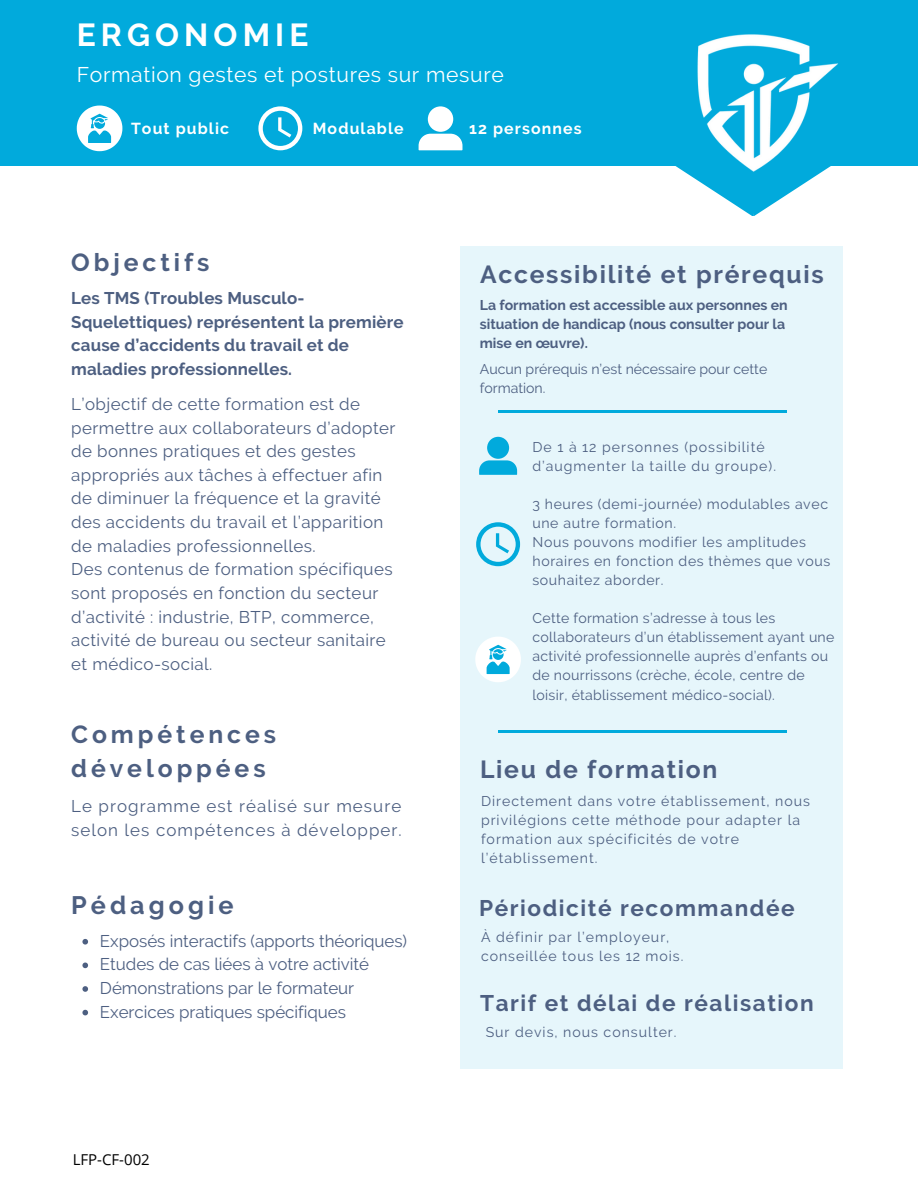
<style>
.page{position:relative;width:918px;height:1188px;background:#fff}
.page>*{position:absolute;margin:0;border:0;box-sizing:border-box;transform-origin:0 0}
.t1{font:700 31.8px "Raleway";letter-spacing:.16em;color:#fff}
.t2{font:700 25.2px "Raleway";letter-spacing:.16em;color:#4d5f81}
.t3{font:700 24.75px "Raleway";letter-spacing:.07em;color:#4d5f81}
.t4{font:700 24.75px/33.8px "Raleway";letter-spacing:.16em;color:#4d5f81}
.t5{font:700 22.5px "Raleway";letter-spacing:.07em;color:#4d5f81}
.t6{font:21.15px "Raleway";letter-spacing:.03em;color:#fff}
.t7{font:16.95px/23.7px "Raleway";letter-spacing:.025em;color:#4d5f81}
.t8{font:16.95px "Raleway";color:#4d5f81}
.t9{font:700 16.95px/23.7px "Raleway";letter-spacing:.01em;color:#4d5f81}
.t10{font:16.95px/23.7px "Raleway";letter-spacing:.065em;color:#4d5f81}
.t11{font:700 15.9px "Raleway";letter-spacing:.07em;color:#fff}
.t12{font:15px "Open Sans";color:#000}
.t13{font:14.1px/19.2px "Raleway";letter-spacing:.07em;color:#4d5f81}
.t14{font:14.1px/19.2px "Raleway";letter-spacing:.02em;color:#4d5f81}
.t15{font:14.1px/19.2px "Raleway";letter-spacing:.045em;color:#4d5f81}
.t16{font:700 14.1px/19.2px "Raleway";color:#4d5f81}
.t17{font:14.1px/19.2px "Raleway";color:#4d5f81}
</style>
<div class="page">
<div style="left:0;top:0;width:918px;height:165px;background:#01aadc"></div>
<svg style="left:672px;top:165px;width:130px;height:51px"></svg>
<svg style="left:258px;top:106px;width:44px;height:44px"></svg>
<svg style="left:419px;top:106px;width:43px;height:44px"></svg>
<svg style="left:77px;top:106px;width:45px;height:45px"></svg>
<hr style="left:752px;top:172px;width:2px;height:42px;background:#01aadc">
<div style="left:461px;top:246px;width:382px;height:823px;background:#e6f6fb"></div>
<svg style="left:479px;top:437px;width:38px;height:38px"></svg>
<hr style="left:498px;top:411px;width:288px;height:1px;background:#01aadc">
<hr style="left:498px;top:731px;width:288px;height:1px;background:#01aadc">
<svg style="left:82px;top:939px;width:6px;height:6px"></svg>
<svg style="left:82px;top:963px;width:6px;height:5px"></svg>
<svg style="left:82px;top:986px;width:6px;height:6px"></svg>
<svg style="left:82px;top:1010px;width:6px;height:5px"></svg>
<svg style="left:475px;top:637px;width:46px;height:45px"></svg>
<svg style="left:476px;top:522px;width:44px;height:44px"></svg>
<img style="left:680px;top:34px;width:164px;height:151px">
<p class="t1" style="left:77px;top:16px;width:233px">ERGONOMIE</p>
<h5 class="t6" style="left:77px;top:62px;width:429px">Formation gestes et postures sur mesure</h5>
<p class="t11" style="left:131px;top:119px;width:100px">Tout public</p>
<h1 class="t11" style="left:313px;top:119px;width:92px">Modulable</h1>
<h4 class="t11" style="left:469px;top:119px;width:114px">12 personnes</h4>
<h5 class="t4" style="left:71px;top:245px;width:140px">Objectifs</h5>
<p class="t9" style="left:71px;top:286px;width:334px">Les TMS (Troubles Musculo-Squelettiques) représentent la première cause d’accidents du travail et de maladies professionnelles.</p>
<p class="t7" style="left:71px;top:392px;width:326px">L’objectif de cette formation est de permettre aux collaborateurs d’adopter de bonnes pratiques et des gestes appropriés aux tâches à effectuer afin de diminuer la fréquence et la gravité des accidents du travail et l’apparition de maladies professionnelles.<br>Des contenus de formation spécifiques sont proposés en fonction du secteur d’activité : industrie, BTP, commerce, activité de bureau ou secteur sanitaire et médico-social.</p>
<p class="t4" style="left:71px;top:718px;width:206px">Compétences développées</p>
<p class="t10" style="left:71px;top:795px;width:332px">Le programme est réalisé sur mesure selon les compétences à développer.</p>
<p class="t2" style="left:71px;top:890px;width:164px">Pédagogie</p>
<h6 class="t8" style="left:100px;top:931px;width:309px">Exposés interactifs (apports théoriques)</h6>
<h2 class="t8" style="left:100px;top:954px;width:271px">Etudes de cas liées à votre activité</h2>
<p class="t8" style="left:100px;top:978px;width:256px">Démonstrations par le formateur</p>
<p class="t8" style="left:100px;top:1002px;width:248px">Exercices pratiques spécifiques</p>
<p class="t12" style="left:73px;top:1149px;width:79px">LFP-CF-002</p>
<p class="t3" style="left:480px;top:259px;width:345px">Accessibilité et prérequis</p>
<p class="t16" style="left:480px;top:295px;width:310px">La formation est accessible aux personnes en situation de handicap (nous consulter pour la mise en œuvre).</p>
<p class="t17" style="left:480px;top:359px;width:289px">Aucun prérequis n’est nécessaire pour cette formation.</p>
<p class="t13" style="left:532px;top:437px;width:245px">De 1 à 12 personnes (possibilité d’augmenter la taille du groupe).</p>
<p class="t15" style="left:532px;top:494px;width:297px">3 heures (demi-journée) modulables avec une autre formation.</p>
<p class="t15" style="left:532px;top:532px;width:299px">Nous pouvons modifier les amplitudes horaires en fonction des thèmes que vous souhaitez aborder.</p>
<p class="t14" style="left:532px;top:609px;width:303px">Cette formation s’adresse à tous les collaborateurs d’un établissement ayant une activité professionnelle auprès d’enfants ou de nourrissons (crèche, école, centre de loisir, établissement médico-social).</p>
<p class="t3" style="left:480px;top:755px;width:239px">Lieu de formation</p>
<p class="t13" style="left:481px;top:791px;width:331px">Directement dans votre établissement, nous privilégions cette méthode pour adapter la formation aux spécificités de votre l’établissement.</p>
<h2 class="t5" style="left:479px;top:895px;width:317px">Périodicité recommandée</h2>
<h5 class="t13" style="left:481px;top:928px;width:190px">À définir par l’employeur,</h5>
<h6 class="t13" style="left:481px;top:947px;width:204px">conseillée tous les 12 mois.</h6>
<h2 class="t5" style="left:480px;top:989px;width:335px">Tarif et délai de réalisation</h2>
<h5 class="t13" style="left:486px;top:1022px;width:192px">Sur devis, nous consulter.</h5>
</div>
